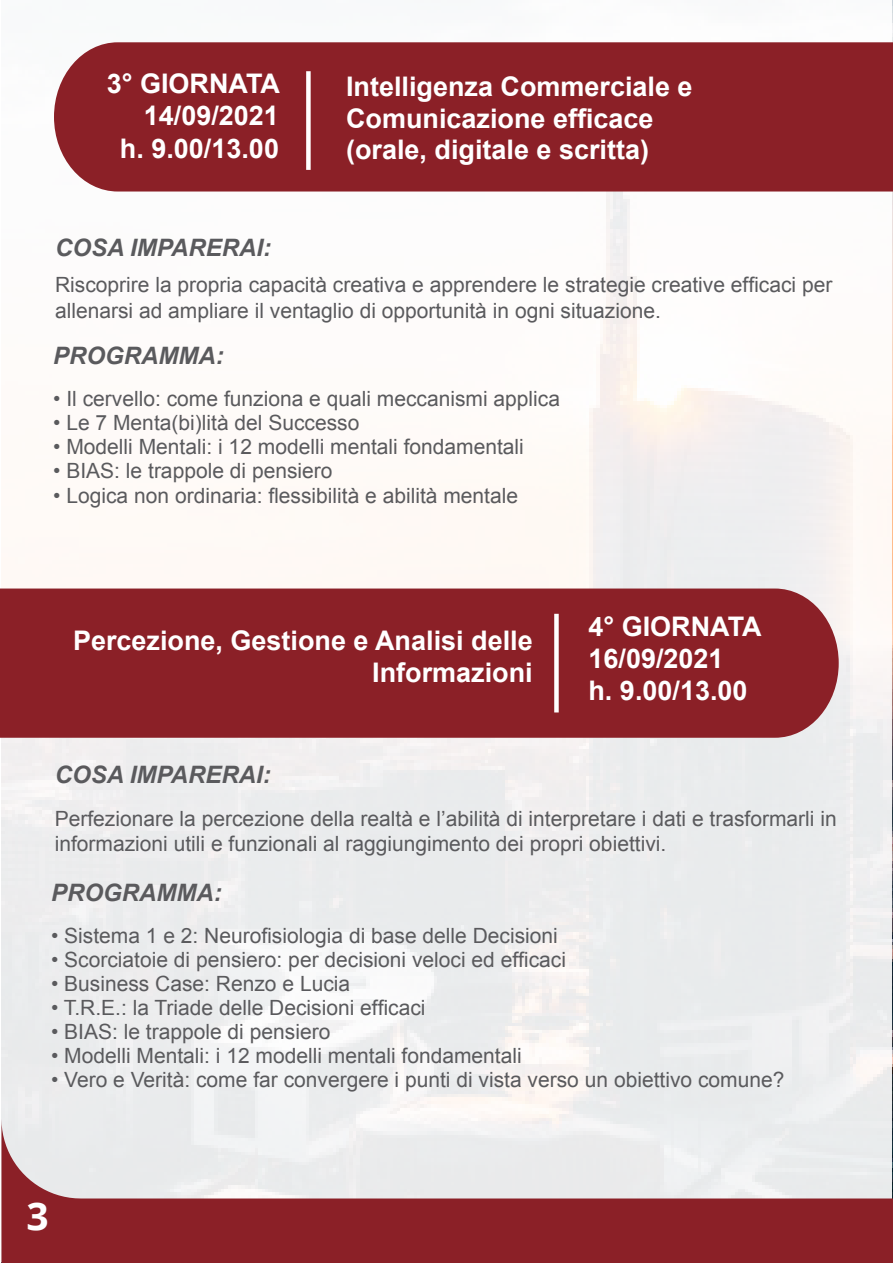
<style>
.page{position:relative;width:893px;height:1263px;background:#fff}
.page>*{position:absolute;margin:0;border:0;box-sizing:border-box;transform-origin:0 0}
.t1{font:700 39px "Noto Sans Kannada";color:#fff}
.t2{font:700 27px "Arial";color:#fff}
.t3{font:italic 700 24px "Arial";color:#5a5a5d}
.t4{font:21px/25.2px "Arial";color:#5a5a5d}
</style>
<div class="page">
<div style="left:0;top:0;width:891px;height:1262px;background:linear-gradient(to right,#f7f6f5,#f3f2f2)"></div>
<div style="left:54px;top:42px;width:839px;height:149px;background:#8b2027"></div>
<div style="left:306px;top:71px;width:5px;height:99px;background:#fff"></div>
<div style="left:0;top:588px;width:839px;height:150px;background:#8b2027"></div>
<div style="left:554px;top:614px;width:5px;height:98px;background:#fff"></div>
<svg style="left:1px;top:1119px;width:892px;height:144px;background:#bf8f92"></svg>
<svg style="left:892px;top:1197px;width:1px;height:65px"></svg>
<p class="t2" style="left:107px;top:66px;width:175px">3° GIORNATA</p>
<p class="t2" style="left:144px;top:98px;width:137px">14/09/2021</p>
<p class="t2" style="left:120px;top:131px;width:161px">h. 9.00/13.00</p>
<p class="t2" style="left:346px;top:69px;width:348px">Intelligenza Commerciale e</p>
<p class="t2" style="left:346px;top:100px;width:309px">Comunicazione efficace</p>
<p class="t2" style="left:346px;top:132px;width:305px">(orale, digitale e scritta)</p>
<p class="t3" style="left:55px;top:232px;width:217px">COSA IMPARERAI:</p>
<p class="t4" style="left:55px;top:273px;width:779px">Riscoprire la propria capacità creativa e apprendere le strategie creative efficaci per allenarsi ad ampliare il ventaglio di opportunità in ogni situazione.</p>
<p class="t3" style="left:53px;top:340px;width:172px">PROGRAMMA:</p>
<p class="t4" style="left:53px;top:386px;width:508px">• Il cervello: come funziona e quali meccanismi applica</p>
<p class="t4" style="left:53px;top:410px;width:308px">• Le 7 Menta(bi)lità del Successo</p>
<p class="t4" style="left:53px;top:434px;width:472px">• Modelli Mentali: i 12 modelli mentali fondamentali</p>
<p class="t4" style="left:53px;top:458px;width:281px">• BIAS: le trappole di pensiero</p>
<p class="t4" style="left:53px;top:483px;width:466px">• Logica non ordinaria: flessibilità e abilità mentale</p>
<p class="t2" style="left:73px;top:623px;width:461px">Percezione, Gestione e Analisi delle</p>
<p class="t2" style="left:372px;top:655px;width:162px">Informazioni</p>
<p class="t2" style="left:588px;top:608px;width:175px">4° GIORNATA</p>
<p class="t2" style="left:588px;top:641px;width:137px">16/09/2021</p>
<p class="t2" style="left:588px;top:673px;width:161px">h. 9.00/13.00</p>
<p class="t3" style="left:55px;top:759px;width:217px">COSA IMPARERAI:</p>
<p class="t4" style="left:55px;top:806px;width:783px">Perfezionare la percezione della realtà e l’abilità di interpretare i dati e trasformarli in informazioni utili e funzionali al raggiungimento dei propri obiettivi.</p>
<p class="t3" style="left:51px;top:877px;width:172px">PROGRAMMA:</p>
<p class="t4" style="left:51px;top:923px;width:508px">• Sistema 1 e 2: Neurofisiologia di base delle Decisioni</p>
<p class="t4" style="left:51px;top:947px;width:517px">• Scorciatoie di pensiero: per decisioni veloci ed efficaci</p>
<p class="t4" style="left:51px;top:971px;width:301px">• Business Case: Renzo e Lucia</p>
<p class="t4" style="left:51px;top:995px;width:376px">• T.R.E.: la Triade delle Decisioni efficaci</p>
<p class="t4" style="left:51px;top:1019px;width:281px">• BIAS: le trappole di pensiero</p>
<p class="t4" style="left:51px;top:1043px;width:472px">• Modelli Mentali: i 12 modelli mentali fondamentali</p>
<p class="t4" style="left:51px;top:1067px;width:735px">• Vero e Verità: come far convergere i punti di vista verso un obiettivo comune?</p>
<p class="t1" style="left:26px;top:1194px;width:24px">3</p>
</div>
